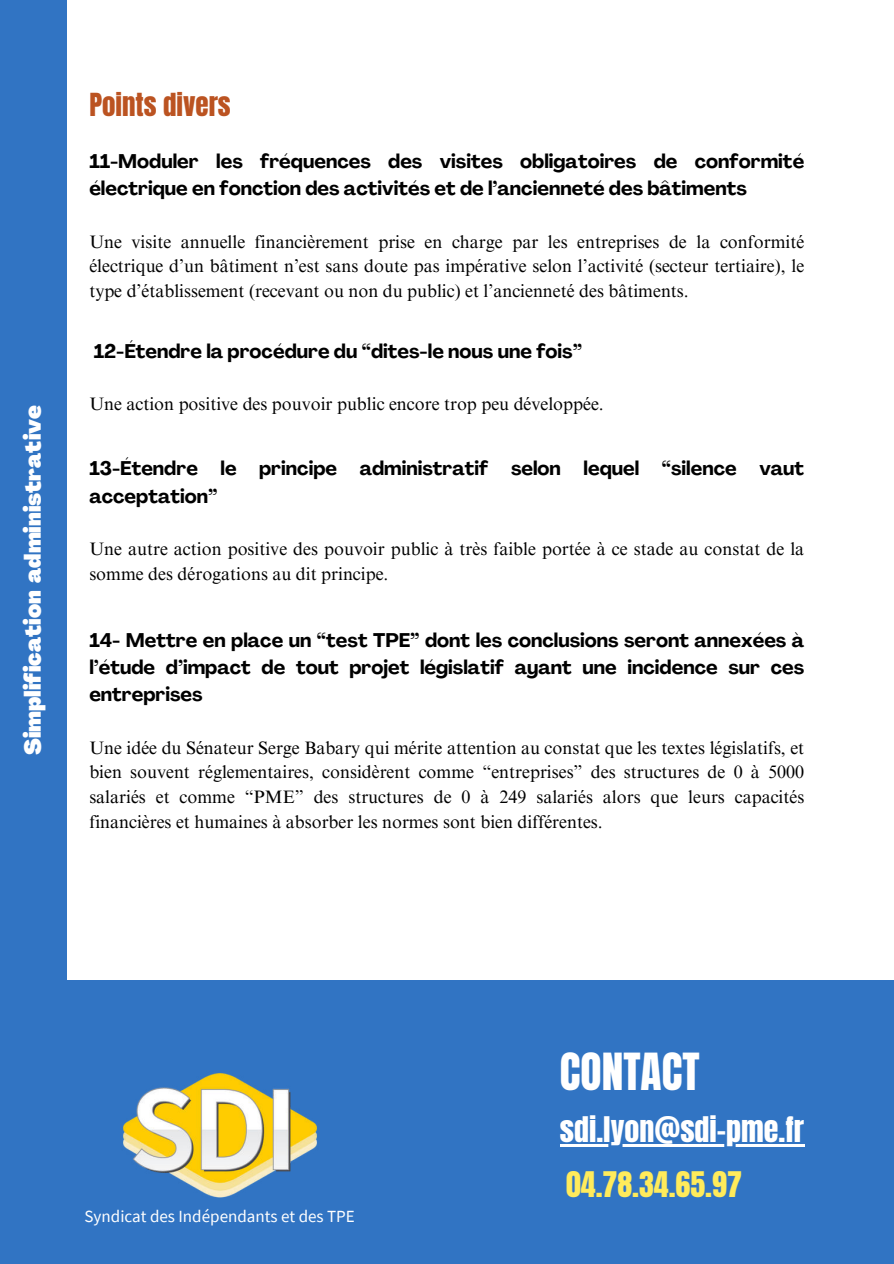
<style>
.page{position:relative;width:894px;height:1264px;background:#fff}
.page>*{position:absolute;margin:0;border:0;box-sizing:border-box;transform-origin:0 0}
.t1{font:43.5px "Anton";color:#fff}
.t2{font:30px "Anton";color:#fff}
.t3{font:30px "Anton";color:#ffeb5b}
.t4{font:27px "Anton";color:#bb5321}
.t5{font:900 22.5px "Agrandir";color:#fff}
.t6{font:700 19.5px/27px "Agrandir";color:#000}
.t7{font:18px/24.8px "Times NRMT Pro";color:#000;text-align:justify}
.t8{font:16.95px "Source Sans Pro";color:#fff}
</style>
<div class="page">
<div style="left:0;top:980px;width:893px;height:283px;background:#3174c3"></div>
<img style="left:123px;top:1073px;width:194px;height:125px">
<hr style="left:559px;top:1144px;width:245px;height:2px;background:#fff">
<div style="left:0;top:0;width:66px;height:1263px;background:#3174c3"></div>
<p class="t5" style="left:19px;top:755px;width:351px;rotate:-90deg">Simplification administrative</p>
<h3 class="t4" style="left:89px;top:91px;width:143px">Points divers</h3>
<p class="t6" style="left:89px;top:147px;width:716px">11-Moduler les fréquences des visites obligatoires de conformité électrique en fonction des activités et de l’ancienneté des bâtiments</p>
<p class="t7" style="left:89px;top:230px;width:716px">Une visite annuelle financièrement prise en charge par les entreprises de la conformité électrique d’un bâtiment n’est sans doute pas impérative selon l’activité (secteur tertiaire), le type d’établissement (recevant ou non du public) et l’ancienneté des bâtiments.</p>
<p class="t6" style="left:94px;top:337px;width:489px">12-Étendre la procédure du “dites-le nous une fois”</p>
<p class="t7" style="left:89px;top:393px;width:515px">Une action positive des pouvoir public encore trop peu développée.</p>
<p class="t6" style="left:89px;top:455px;width:716px">13-Étendre le principe administratif selon lequel “silence vaut acceptation”</p>
<p class="t7" style="left:89px;top:538px;width:716px">Une autre action positive des pouvoir public à très faible portée à ce stade au constat de la somme des dérogations au dit principe.</p>
<p class="t6" style="left:89px;top:626px;width:716px;text-align:justify">14- Mettre en place un “test TPE” dont les conclusions seront annexées à l’étude d’impact de tout projet législatif ayant une incidence sur ces entreprises</p>
<p class="t7" style="left:89px;top:736px;width:716px">Une idée du Sénateur Serge Babary qui mérite attention au constat que les textes législatifs, et bien souvent réglementaires, considèrent comme “entreprises” des structures de 0 à 5000 salariés et comme “PME” des structures de 0 à 249 salariés alors que leurs capacités financières et humaines à absorber les normes sont bien différentes.</p>
<p class="t8" style="left:84px;top:1205px;width:272px">Syndicat des Indépendants et des TPE</p>
<h1 class="t1" style="left:559px;top:1049px;width:141px">CONTACT</h1>
<h2 class="t2" style="left:559px;top:1114px;width:246px">sdi.lyon@sdi-pme.fr</h2>
<h2 class="t3" style="left:566px;top:1168px;width:177px">04.78.34.65.97</h2>
</div>
